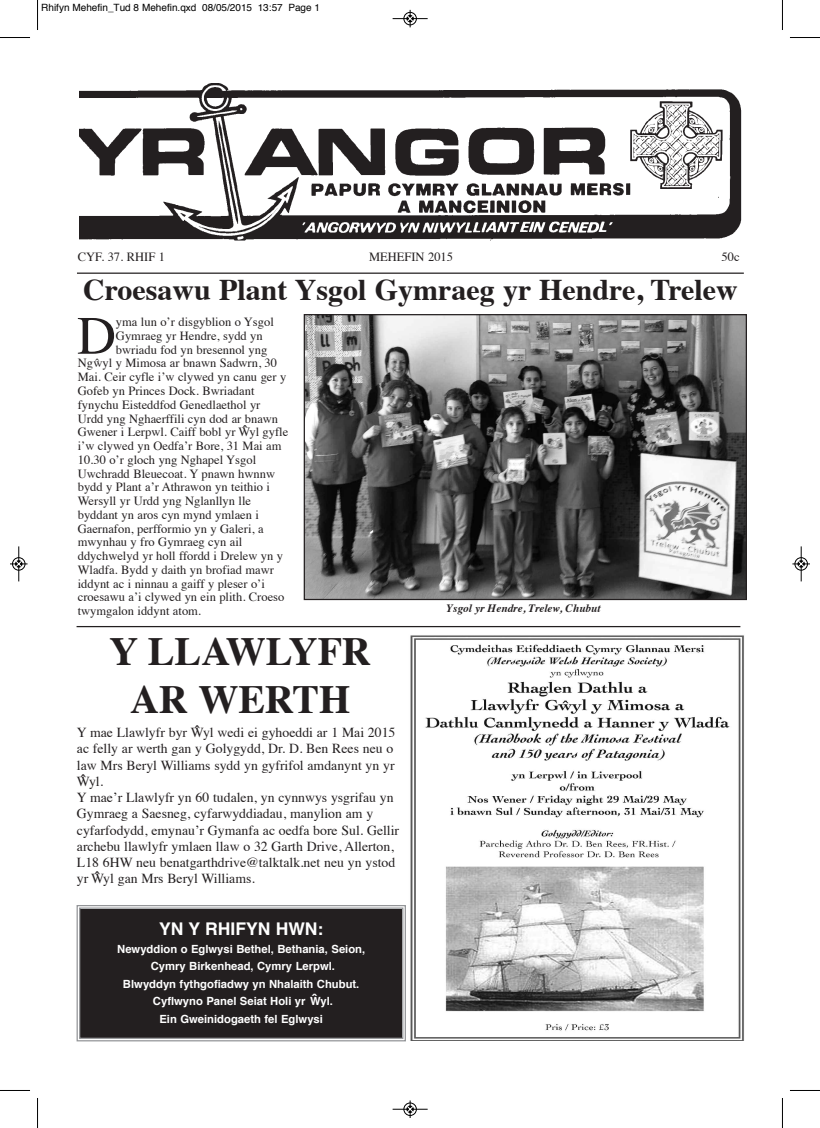
<style>
.page{position:relative;width:820px;height:1128px;background:#fff}
.page>*{position:absolute;margin:0;border:0;box-sizing:border-box;transform-origin:0 0}
.t1{font:54px "Times";color:#231f20}
.t2{font:700 40px/48px "Times";color:#231f20;text-align:center}
.t3{font:700 30px "Times";color:#231f20}
.t4{font:700 17.5px "Helvetica";color:#fff}
.t5{font:13.75px/16.2px "Times";color:#231f20}
.t6{font:12.5px "Times";color:#231f20}
.t7{font:700 11.25px/17.5px "Helvetica";color:#fff;text-align:center}
.t8{font:italic 700 11.25px "Times";color:#231f20}
.t9{font:10px "Helvetica";color:#000}
.s1{font-size:16.25px}
.s2{font-size:17.5px}
.s3{font-size:15px}
</style>
<div class="page">
<img style="left:79px;top:83px;width:663px;height:158px">
<hr style="left:77px;top:272px;width:666px;height:2px;background:#231f20">
<div style="left:80px;top:908px;width:322px;height:129px;background:#231f20"></div>
<div style="left:76px;top:904px;width:329px;height:137px;border:1px solid #939598"></div>
<div style="left:79px;top:907px;width:324px;height:131px;border:1px solid #939598"></div>
<img style="left:410px;top:635px;width:334px;height:405px">
<img style="left:305px;top:316px;width:439px;height:282px">
<div style="left:303px;top:314px;width:443px;height:286px;border:1px solid #231f20"></div>
<hr style="left:76px;top:626px;width:664px;height:1px;background:#231f20">
<hr style="left:37px;top:0;width:1px;height:30px;background:#000">
<hr style="left:0;top:37px;width:30px;height:1px;background:#000">
<hr style="left:781px;top:0;width:1px;height:30px;background:#000">
<hr style="left:789px;top:37px;width:30px;height:1px;background:#000">
<hr style="left:37px;top:1097px;width:1px;height:30px;background:#000">
<hr style="left:0;top:1090px;width:30px;height:1px;background:#000">
<hr style="left:781px;top:1097px;width:1px;height:30px;background:#000">
<hr style="left:789px;top:1090px;width:30px;height:1px;background:#000">
<hr style="left:392px;top:18px;width:35px;height:1px;background:#000">
<div style="left:403px;top:12px;width:13px;height:13px;border:1px solid #000;border-radius:50%"></div>
<svg style="left:407px;top:10px;width:6px;height:17px"></svg>
<hr style="left:392px;top:1108px;width:35px;height:1px;background:#000">
<div style="left:403px;top:1102px;width:13px;height:13px;border:1px solid #000;border-radius:50%"></div>
<svg style="left:407px;top:1100px;width:6px;height:17px"></svg>
<hr style="left:19px;top:546px;width:1px;height:35px;background:#000">
<div style="left:12px;top:557px;width:13px;height:13px;border:1px solid #000;border-radius:50%"></div>
<svg style="left:10px;top:560px;width:18px;height:7px"></svg>
<hr style="left:800px;top:546px;width:1px;height:35px;background:#000">
<div style="left:794px;top:557px;width:13px;height:13px;border:1px solid #000;border-radius:50%"></div>
<svg style="left:792px;top:560px;width:17px;height:7px"></svg>
<p class="t9" style="left:41px;top:4px;width:280px">Rhifyn Mehefin_Tud 8 Mehefin.qxd 08/05/2015 13:57 Page 1</p>
<p class="t6" style="left:78px;top:252px;width:89px">CYF. 37. RHIF 1</p>
<p class="t6" style="left:369px;top:252px;width:85px">MeHeFIn 2015</p>
<p class="t6" style="left:721px;top:252px;width:20px">50c</p>
<h3 class="t3" style="left:83px;top:278px;width:656px">Croesawu Plant ysgol Gymraeg yr hendre, trelew</h3>
<h1 class="t1" style="left:77px;top:313px;width:40px">D</h1>
<p class="t6" style="left:116px;top:317px;width:159px">yma lun o’r disgyblion o Ysgol</p>
<p class="t6" style="left:116px;top:330px;width:148px">Gymraeg yr Hendre, sydd yn</p>
<p class="t6" style="left:116px;top:344px;width:153px">bwriadu fod yn bresennol yng</p>
<p class="t6" style="left:78px;top:358px;width:201px">ng ˆwyl y Mimosa ar bnawn Sadwrn, 30</p>
<p class="t6" style="left:78px;top:372px;width:210px">Mai. Ceir cyfle i’w clywed yn canu ger y</p>
<p class="t6" style="left:78px;top:385px;width:178px">Gofeb yn Princes Dock. Bwriadant</p>
<p class="t6" style="left:78px;top:399px;width:184px">fynychu eisteddfod Genedlaethol yr</p>
<p class="t6" style="left:78px;top:413px;width:202px">Urdd yng nghaerffili cyn dod ar bnawn</p>
<p class="t6" style="left:78px;top:427px;width:212px">Gwener i Lerpwl. Caiff bobl yr W<span class="s1">ˆ</span>yl gyfle</p>
<p class="t6" style="left:78px;top:440px;width:205px">i’w clywed yn Oedfa’r Bore, 31 Mai am</p>
<p class="t6" style="left:78px;top:454px;width:180px">10.30 o’r gloch yng nghapel Ysgol</p>
<p class="t6" style="left:78px;top:468px;width:199px">Uwchradd Bleuecoat. Y pnawn hwnnw</p>
<p class="t6" style="left:78px;top:482px;width:194px">bydd y Plant a’r Athrawon yn teithio i</p>
<p class="t6" style="left:78px;top:495px;width:175px">Wersyll yr Urdd yng nglanllyn lle</p>
<p class="t6" style="left:78px;top:509px;width:183px">byddant yn aros cyn mynd ymlaen i</p>
<p class="t6" style="left:78px;top:523px;width:187px">Gaernafon, perfformio yn y Galeri, a</p>
<p class="t6" style="left:78px;top:537px;width:166px">mwynhau y fro Gymraeg cyn ail</p>
<p class="t6" style="left:78px;top:550px;width:207px">ddychwelyd yr holl ffordd i Drelew yn y</p>
<p class="t6" style="left:78px;top:564px;width:197px">Wladfa. Bydd y daith yn brofiad mawr</p>
<p class="t6" style="left:78px;top:578px;width:188px">iddynt ac i ninnau a gaiff y pleser o’i</p>
<p class="t6" style="left:78px;top:592px;width:208px">croesawu a’i clywed yn ein plith. Croeso</p>
<p class="t6" style="left:78px;top:605px;width:125px">twymgalon iddynt atom.</p>
<h2 class="t2" style="left:109px;top:630px;width:263px">y llawlyfr ar werth</h2>
<p class="t5" style="left:77px;top:725px;width:323px">Y mae Llawlyfr byr W<span class="s2">ˆ</span> yl wedi ei gyhoeddi ar 1 Mai 2015 ac felly ar werth gan y Golygydd, Dr. D. Ben Rees neu o law Mrs Beryl Williams sydd yn gyfrifol amdanynt yn yr W<span class="s2">ˆ</span> yl.<br>Y mae’r Llawlyfr yn 60 tudalen, yn cynnwys ysgrifau yn Gymraeg a Saesneg, cyfarwyddiadau, manylion am y cyfarfodydd, emynau’r Gymanfa ac oedfa bore Sul. Gellir archebu llawlyfr ymlaen llaw o 32 Garth Drive, Allerton, L18 6HW neu benatgarthdrive@talktalk.net neu yn ystod yr W<span class="s2">ˆ</span> yl gan Mrs Beryl Williams.</p>
<h3 class="t4" style="left:159px;top:921px;width:166px">YN Y RHIFYN HWN:</h3>
<p class="t7" style="left:117px;top:940px;width:249px">Newyddion o Eglwysi Bethel, Bethania, Seion, Cymry Birkenhead, Cymry Lerpwl.<br>Blwyddyn fythgofiadwy yn Nhalaith Chubut.<br>Cyflwyno Panel Seiat Holi yr W<span class="s3">ˆ</span> yl.<br>Ein Gweinidogaeth fel Eglwysi</p>
<p class="t8" style="left:446px;top:603px;width:156px">Ysgol yr Hendre, Trelew, Chubut</p>
</div>
